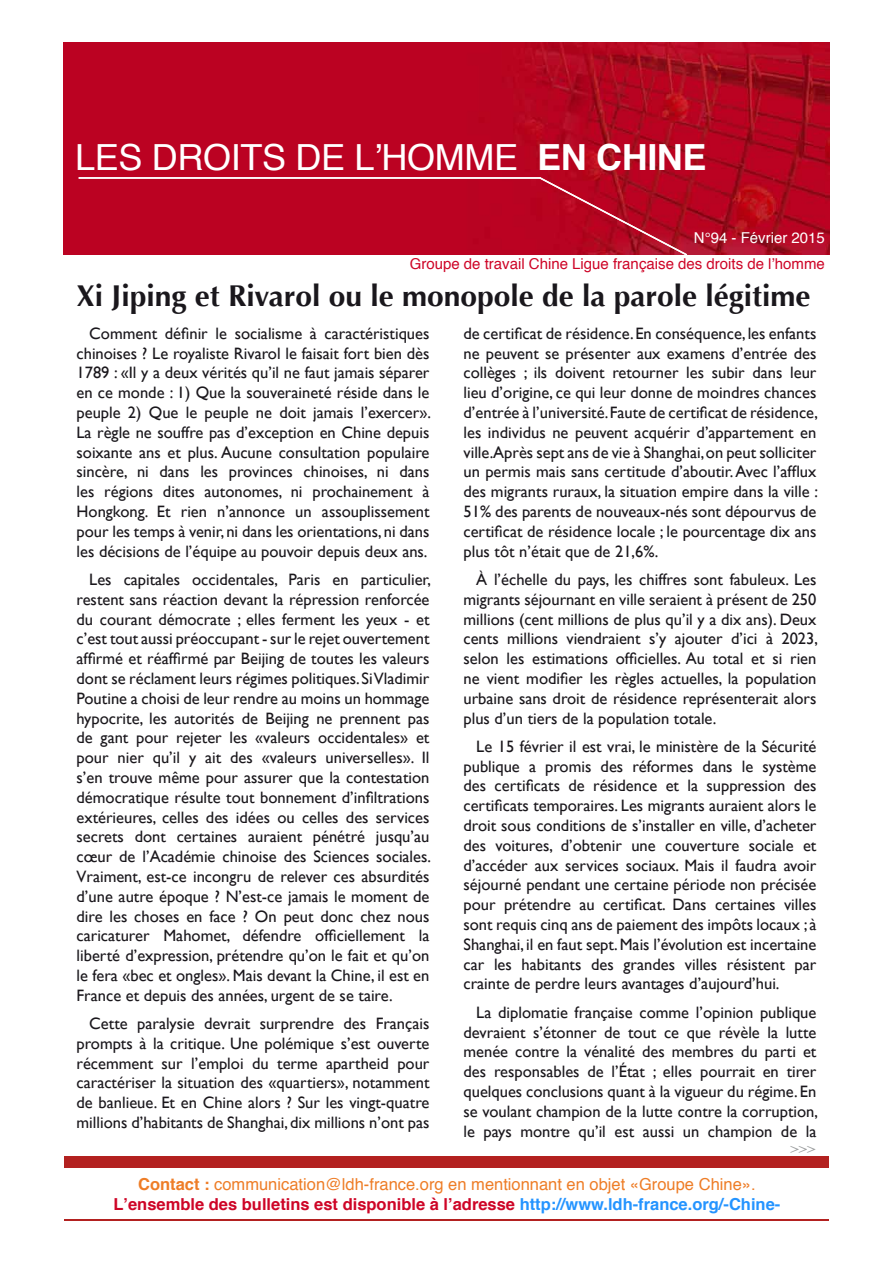
<style>
.page{position:relative;width:893px;height:1263px;background:#fff}
.page>*{position:absolute;margin:0;border:0;box-sizing:border-box;transform-origin:0 0}
.t1{font:36px "Helvetica";letter-spacing:-.01em;color:#fff}
.t2{font:700 30px "Optima";color:#1a171c}
.t3{font:16.5px/19.8px "Gill Sans";color:#1a171c;text-align:justify}
.t4{font:16.5px/19.8px "Helvetica";color:#ee7d27;text-align:center}
.t5{font:15px "Helvetica";color:#ce0527}
.t6{font:15px "Helvetica";color:#fff}
.t7{font:15px "Times";color:#9c9e9f}
.s1{font-weight:700}
.s2{font-weight:700;color:#ce0527}
.s3{font-weight:700;color:#2494ff}
</style>
<div class="page">
<img style="left:64px;top:43px;width:765px;height:212px">
<div style="left:65px;top:1156px;width:764px;height:12px;background:#b32120"></div>
<hr style="left:65px;top:1219px;width:764px;height:2px;background:#b32120">
<svg style="left:538px;top:176px;width:151px;height:79px;background:#b40c26"></svg>
<hr style="left:79px;top:177px;width:462px;height:2px;background:#fff">
<h1 class="t1" style="left:75px;top:129px;width:633px">LES DROITS DE L’HOMME <span class="s1">EN CHINE</span></h1>
<p class="t6" style="left:694px;top:226px;width:133px">N°94 - Février 2015</p>
<h2 class="t2" style="left:77px;top:278px;width:736px">Xi Jiping et Rivarol ou le monopole de la parole légitime</h2>
<p class="t3" style="left:77px;top:323px;width:356px;text-indent:13px">Comment définir le socialisme à caractéristiques chinoises ? Le royaliste Rivarol le faisait fort bien dès 1789 : «Il y a deux vérités qu’il ne faut jamais séparer en ce monde : 1) Que la souveraineté réside dans le peuple 2) Que le peuple ne doit jamais l’exercer».<br>La règle ne souffre pas d’exception en Chine depuis soixante ans et plus. Aucune consultation populaire sincère, ni dans les provinces chinoises, ni dans les régions dites autonomes, ni prochainement à Hongkong. Et rien n’annonce un assouplissement pour les temps à venir, ni dans les orientations, ni dans les décisions de l’équipe au pouvoir depuis deux ans.</p>
<p class="t3" style="left:77px;top:569px;width:356px;text-indent:13px">Les capitales occidentales, Paris en particulier, restent sans réaction devant la répression renforcée du courant démocrate ; elles ferment les yeux - et c’est tout aussi préoccupant - sur le rejet ouvertement affirmé et réaffirmé par Beijing de toutes les valeurs dont se réclament leurs régimes politiques. Si Vladimir Poutine a choisi de leur rendre au moins un hommage hypocrite, les autorités de Beijing ne prennent pas de gant pour rejeter les «valeurs occidentales» et pour nier qu’il y ait des «valeurs universelles». Il s’en trouve même pour assurer que la contestation démocratique résulte tout bonnement d’infiltrations extérieures, celles des idées ou celles des services secrets dont certaines auraient pénétré jusqu’au cœur de l’Académie chinoise des Sciences sociales.<br>Vraiment, est-ce incongru de relever ces absurdités d’une autre époque ? N’est-ce jamais le moment de dire les choses en face ? On peut donc chez nous caricaturer Mahomet, défendre officiellement la liberté d’expression, prétendre qu’on le fait et qu’on le fera «bec et ongles». Mais devant la Chine, il est en France et depuis des années, urgent de se taire.</p>
<p class="t3" style="left:77px;top:1013px;width:354px;text-indent:13px">Cette paralysie devrait surprendre des Français prompts à la critique. Une polémique s’est ouverte récemment sur l’emploi du terme apartheid pour caractériser la situation des «quartiers», notamment de banlieue. Et en Chine alors ? Sur les vingt-quatre millions d’habitants de Shanghai, dix millions n’ont pas</p>
<p class="t5" style="left:410px;top:252px;width:417px">Groupe de travail Chine Ligue française des droits de l’homme</p>
<p class="t3" style="left:463px;top:323px;width:356px">de certificat de résidence. En conséquence, les enfants ne peuvent se présenter aux examens d’entrée des collèges ; ils doivent retourner les subir dans leur lieu d’origine, ce qui leur donne de moindres chances d’entrée à l’université. Faute de certificat de résidence, les individus ne peuvent acquérir d’appartement en ville.Après sept ans de vie à Shanghai, on peut solliciter un permis mais sans certitude d’aboutir. Avec l’afflux des migrants ruraux, la situation empire dans la ville :<br>51% des parents de nouveaux-nés sont dépourvus de certificat de résidence locale ; le pourcentage dix ans plus tôt n’était que de 21,6%.</p>
<p class="t3" style="left:463px;top:569px;width:356px;text-indent:13px">À l’échelle du pays, les chiffres sont fabuleux. Les migrants séjournant en ville seraient à présent de 250 millions (cent millions de plus qu’il y a dix ans). Deux cents millions viendraient s’y ajouter d’ici à 2023, selon les estimations officielles. Au total et si rien ne vient modifier les règles actuelles, la population urbaine sans droit de résidence représenterait alors plus d’un tiers de la population totale.</p>
<p class="t3" style="left:463px;top:736px;width:354px;text-indent:13px">Le 15 février il est vrai, le ministère de la Sécurité publique a promis des réformes dans le système des certificats de résidence et la suppression des certificats temporaires. Les migrants auraient alors le droit sous conditions de s’installer en ville, d’acheter des voitures, d’obtenir une couverture sociale et d’accéder aux services sociaux. Mais il faudra avoir séjourné pendant une certaine période non précisée pour prétendre au certificat. Dans certaines villes sont requis cinq ans de paiement des impôts locaux ; à Shanghai, il en faut sept. Mais l’évolution est incertaine car les habitants des grandes villes résistent par crainte de perdre leurs avantages d’aujourd’hui.</p>
<p class="t3" style="left:463px;top:1002px;width:356px;text-indent:13px">La diplomatie française comme l’opinion publique devraient s’étonner de tout ce que révèle la lutte menée contre la vénalité des membres du parti et des responsables de l’État ; elles pourrait en tirer quelques conclusions quant à la vigueur du régime. En se voulant champion de la lutte contre la corruption, le pays montre qu’il est aussi un champion de la</p>
<p class="t7" style="left:790px;top:1134px;width:27px">&gt;&gt;&gt;</p>
<p class="t4" style="left:113px;top:1175px;width:668px"><span class="s1">Contact :</span> communication@ldh-france.org en mentionnant en objet «Groupe Chine».<br><span class="s2">L’ensemble des bulletins est disponible à l’adresse</span> <span class="s3">http://www.ldh-france.org/-Chine-</span></p>
</div>
